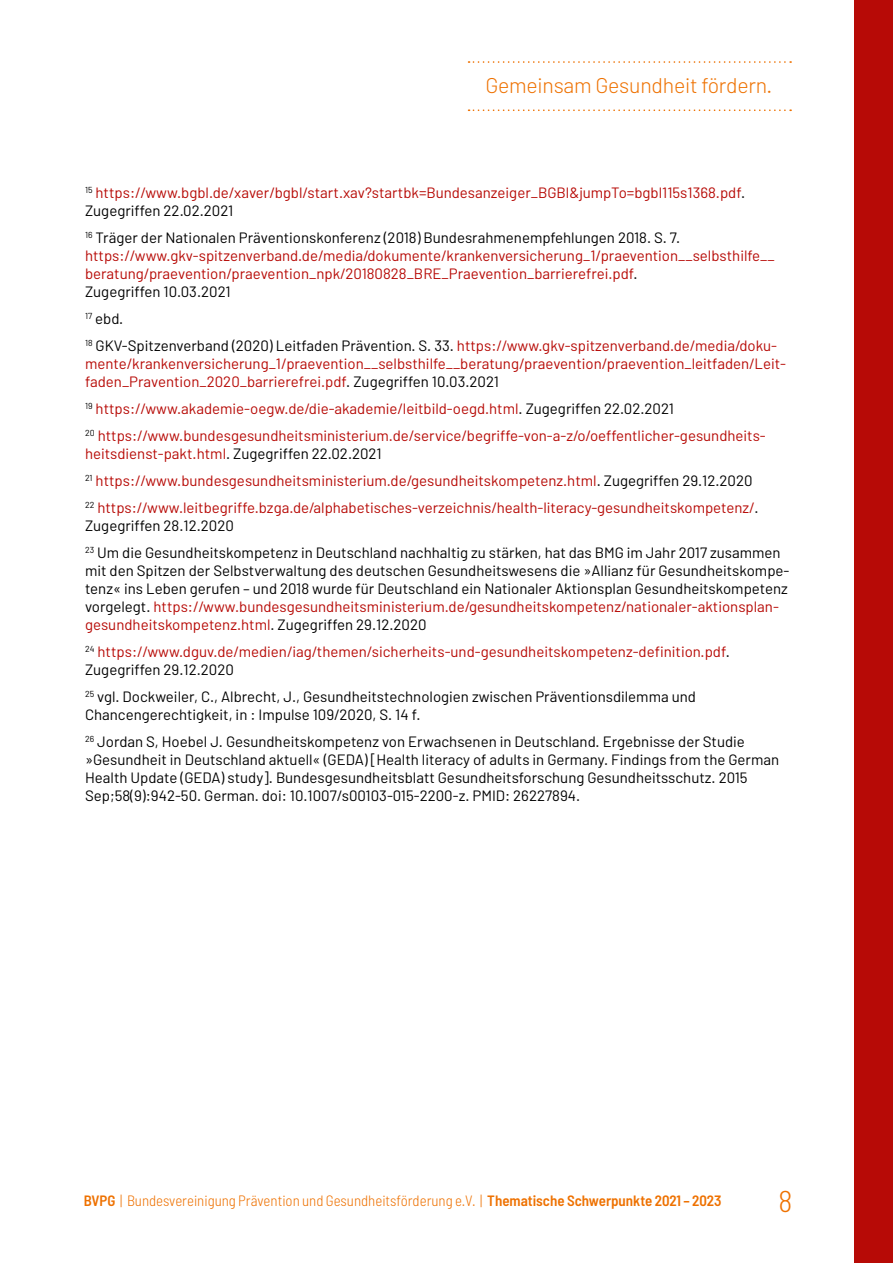
<style>
.page{position:relative;width:893px;height:1263px;background:#fff}
.page>*{position:absolute;margin:0;border:0;box-sizing:border-box;transform-origin:0 0}
.t1{font:300 semi-condensed 30px "Barlow";color:#ee7100}
.t2{font:300 21.3px "Barlow";letter-spacing:-.01em;color:#ee7100}
.t3{font:15px/18px "Barlow";color:#b70a06}
.t4{font:15px/18px "Barlow";color:#000}
.t5{font:300 semi-condensed 15px "Barlow";color:#ee7100}
.s1{color:#000}
.s2{color:#b70a06}
.s3{font-weight:600}
</style>
<div class="page">
<div style="left:855px;top:0;width:38px;height:1263px;background:#b70a06"></div>
<svg style="left:469px;top:61px;width:322px;height:2px"></svg>
<svg style="left:469px;top:109px;width:322px;height:2px"></svg>
<h2 class="t2" style="left:485px;top:72px;width:289px">Gemeinsam Gesundheit fördern.</h2>
<p class="t3" style="left:85px;top:183px;width:662px"><sup>15</sup> https://www.bgbl.de/xaver/bgbl/start.xav?startbk=Bundesanzeiger_BGBl&amp;jumpTo=bgbl115s1368.pdf<span class="s1">.<br>Zugegriffen 22.02.2021</span></p>
<p class="t3" style="left:85px;top:228px;width:691px"><sup>16</sup> <span class="s1">Träger der Nationalen Präventionskonferenz (2018) Bundesrahmenempfehlungen 2018. S. 7. </span>https://www.gkv-spitzenverband.de/media/dokumente/krankenversicherung_1/praevention__selbsthilfe__ beratung/praevention/praevention_npk/20180828_BRE_Praevention_barrierefrei.pdf<span class="s1">.<br>Zugegriffen 10.03.2021</span></p>
<p class="t4" style="left:85px;top:309px;width:40px"><sup>17</sup> ebd.</p>
<p class="t3" style="left:85px;top:336px;width:702px"><sup>18</sup> <span class="s1">GKV-Spitzenverband (2020) Leitfaden Prävention. S. 33.</span> https://www.gkv-spitzenverband.de/media/doku&shy;mente/krankenversicherung_1/praevention__selbsthilfe__beratung/praevention/praevention_leitfaden/Leit&shy;faden_Pravention_2020_barrierefrei.pdf<span class="s1">. Zugegriffen 10.03.2021</span></p>
<p class="t3" style="left:85px;top:399px;width:590px"><sup>19</sup> https://www.akademie-oegw.de/die-akademie/leitbild-oegd.html<span class="s1">. Zugegriffen 22.02.2021</span></p>
<p class="t3" style="left:85px;top:426px;width:682px"><sup>20</sup> https://www.bundesgesundheitsministerium.de/service/begriffe-von-a-z/o/oeffentlicher-gesundheits&shy;heitsdienst-pakt.html<span class="s1">. Zugegriffen 22.02.2021</span></p>
<p class="t3" style="left:85px;top:471px;width:669px"><sup>21</sup> https://www.bundesgesundheitsministerium.de/gesundheitskompetenz.html<span class="s1">. Zugegriffen 29.12.2020</span></p>
<p class="t3" style="left:85px;top:498px;width:675px"><sup>22</sup> https://www.leitbegriffe.bzga.de/alphabetisches-verzeichnis/health-literacy-gesundheitskompetenz/<span class="s1">.<br>Zugegriffen 28.12.2020</span></p>
<p class="t4" style="left:85px;top:543px;width:706px"><sup>23</sup> Um die Gesundheitskompetenz in Deutschland nachhaltig zu stärken, hat das BMG im Jahr 2017 zusammen mit den Spitzen der Selbstverwaltung des deutschen Gesundheitswesens die »Allianz für Gesundheitskompe&shy;tenz« ins Leben gerufen – und 2018 wurde für Deutschland ein Nationaler Aktionsplan Gesundheitskompetenz vorgelegt. <span class="s2">https://www.bundesgesundheitsministerium.de/gesundheitskompetenz/nationaler-aktionsplan&shy;gesundheitskompetenz.html</span>. Zugegriffen 29.12.2020</p>
<p class="t3" style="left:85px;top:642px;width:646px"><sup>24</sup> https://www.dguv.de/medien/iag/themen/sicherheits-und-gesundheitskompetenz-definition.pdf<span class="s1">.<br>Zugegriffen 29.12.2020</span></p>
<p class="t4" style="left:85px;top:687px;width:612px"><sup>25</sup> vgl. Dockweiler, C., Albrecht, J., Gesundheitstechnologien zwischen Präventionsdilemma und<br>Chancengerechtigkeit, in : Impulse 109/2020, S. 14 f.</p>
<p class="t4" style="left:85px;top:732px;width:696px"><sup>26</sup> Jordan S, Hoebel J. Gesundheitskompetenz von Erwachsenen in Deutschland. Ergebnisse der Studie »Gesundheit in Deutschland aktuell« (GEDA) [Health literacy of adults in Germany. Findings from the German Health Update (GEDA) study]. Bundesgesundheitsblatt Gesundheitsforschung Gesundheitsschutz. 2015<br>Sep;58(9):942-50. German. doi: 10.1007/s00103-015-2200-z. PMID: 26227894.</p>
<p class="t5" style="left:84px;top:1191px;width:639px"><span class="s3">BVPG</span> | Bundesvereinigung Prävention und Gesundheitsförderung e.V. | <span class="s3">Thematische Schwerpunkte 2021 – 2023</span></p>
<h1 class="t1" style="left:779px;top:1182px;width:15px">8</h1>
</div>
